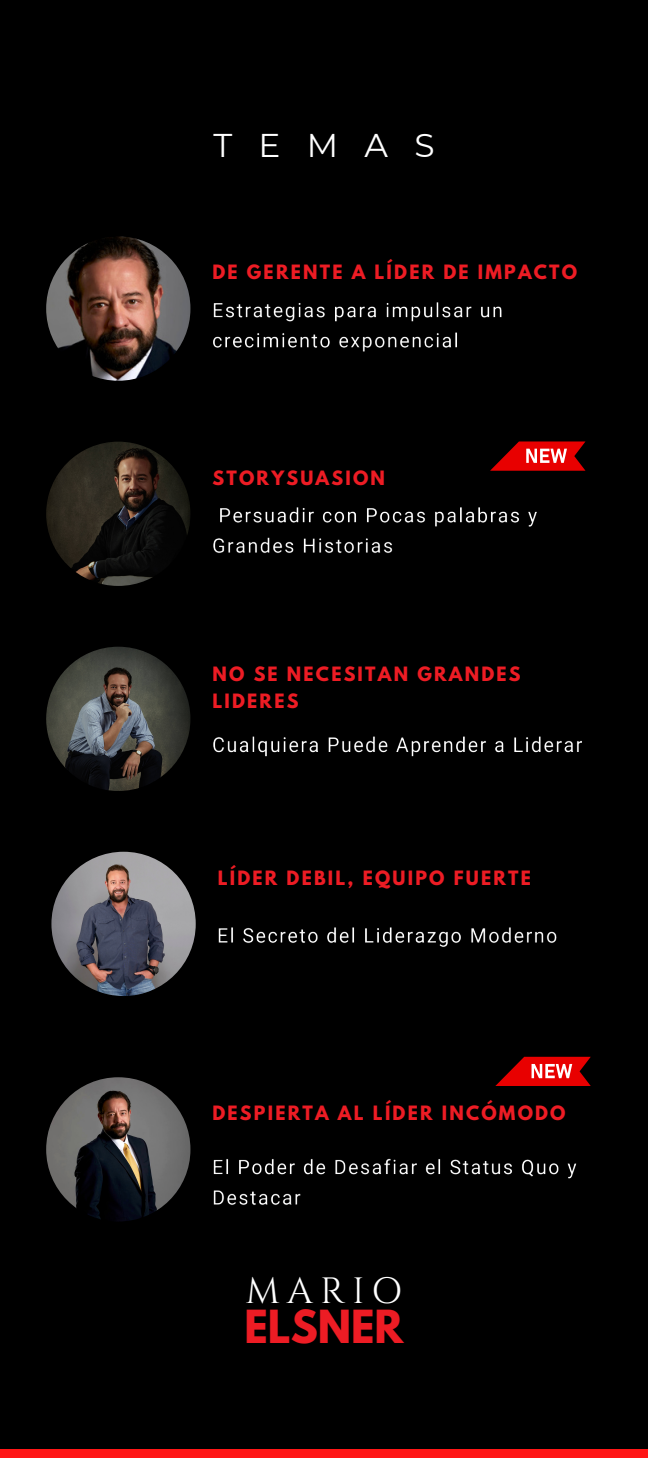
<style>
.page{position:relative;width:648px;height:1458px;background:#000}
.page>*{position:absolute;margin:0;border:0;box-sizing:border-box;transform-origin:0 0}
.t1{font:700 40.5px "League Spartan";color:#ed1c24}
.t2{font:36.68px "Cinzel";letter-spacing:.195em;color:#fff}
.t3{font:32.85px "Montserrat";letter-spacing:.8em;color:#fff}
.t4{font:700 17.55px/26.8px "League Spartan";letter-spacing:.125em;color:#ed1c24}
</style>
<div class="page">
<div style="left:0;top:1450px;width:648px;height:8px;background:#ff1616"></div>
<img style="left:46px;top:236px;width:144px;height:145px;border-radius:50%">
<img style="left:213px;top:302px;width:289px;height:50px">
<img style="left:46px;top:442px;width:144px;height:144px;border-radius:50%">
<svg style="left:491px;top:441px;width:94px;height:29px"></svg>
<img style="left:213px;top:507px;width:324px;height:46px">
<img style="left:46px;top:647px;width:144px;height:144px;border-radius:50%">
<img style="left:213px;top:736px;width:369px;height:21px">
<img style="left:51px;top:852px;width:145px;height:144px;border-radius:50%">
<img style="left:218px;top:927px;width:339px;height:20px">
<img style="left:46px;top:1077px;width:144px;height:145px;border-radius:50%">
<img style="left:213px;top:1158px;width:364px;height:47px">
<svg style="left:496px;top:1057px;width:95px;height:28px"></svg>
<p class="t3" style="left:213px;top:125px;width:223px">TEMAS</p>
<p class="t4" style="left:213px;top:261px;width:366px">DE GERENTE A LÍDER DE IMPACTO</p>
<p class="t4" style="left:213px;top:466px;width:174px">STORYSUASION</p>
<p class="t4" style="left:213px;top:662px;width:310px">NO SE NECESITAN GRANDES<br>LIDERES</p>
<p class="t4" style="left:218px;top:867px;width:315px">LÍDER DEBIL, EQUIPO FUERTE</p>
<p class="t4" style="left:213px;top:1102px;width:355px">DESPIERTA AL LÍDER INCÓMODO</p>
<p class="t2" style="left:246px;top:1268px;width:158px">MARIO</p>
<h1 class="t1" style="left:244px;top:1306px;width:161px">ELSNER</h1>
</div>
